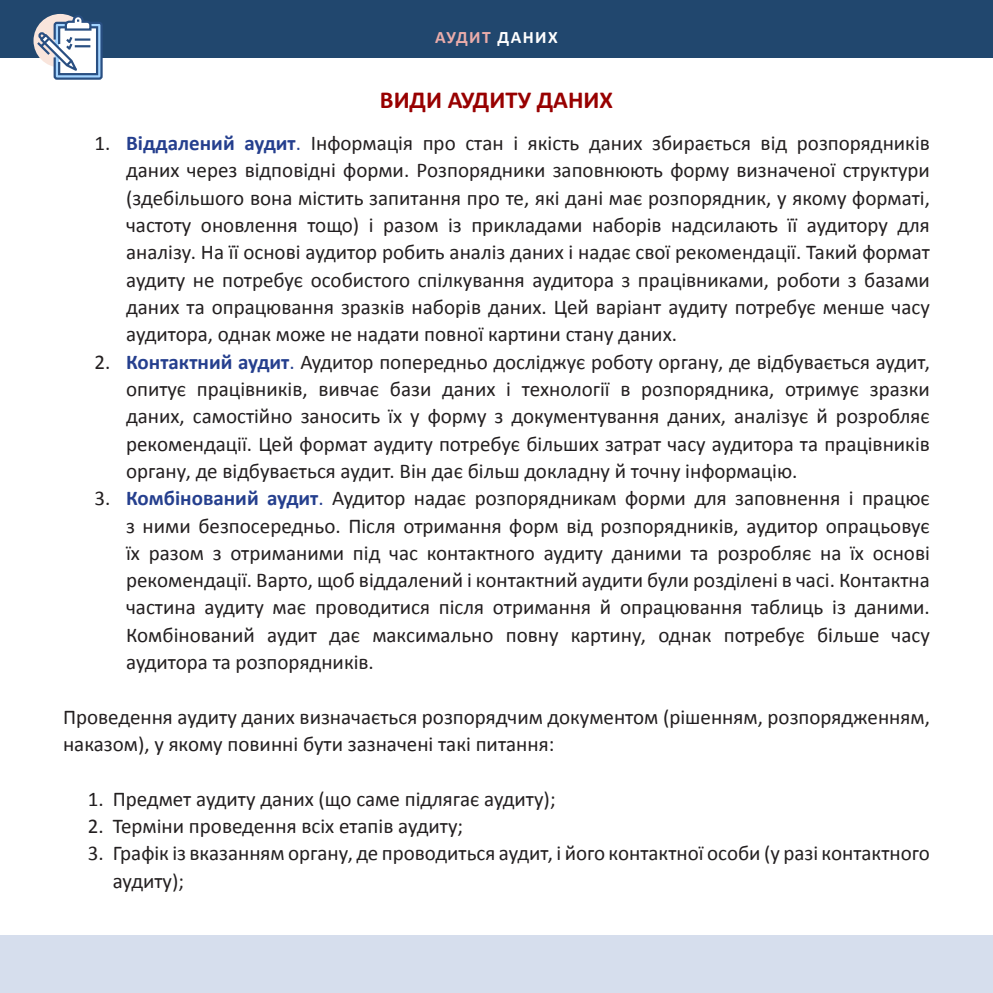
<style>
.page{position:relative;width:993px;height:993px;background:#fff}
.page>*{position:absolute;margin:0;border:0;box-sizing:border-box;transform-origin:0 0}
.Стиль_абзаца_1{font:700 24.5px "Calibri";color:#980000}
.Стиль_абзаца_3{font:21px/27.3px "Calibri";color:#231f20;text-align:justify}
.t1{font:700 17.5px "Calibri";letter-spacing:.08em;color:#eaacaa}
.s1{color:#fff}
.s2{font-weight:700;color:#253f8e}
.s3{color:#253f8e}
</style>
<div class="page">
<div style="left:0;top:935px;width:992px;height:57px;background:#d6deed"></div>
<div style="left:0;top:0;width:992px;height:57px;background:#21476e"></div>
<div style="left:55px;top:23px;width:46px;height:56px;background:#a3d4ff;border-radius:2px"></div>
<div style="left:54px;top:22px;width:49px;height:58px;border:2px solid #294f82;border-radius:2px"></div>
<svg style="left:35px;top:13px;width:64px;height:63px"></svg>
<p class="t1" style="left:435px;top:25px;width:124px">АУДИТ <span class="s1">ДАНИХ</span></p>
<p class="Стиль_абзаца_1" style="left:380px;top:82px;width:234px">ВИДИ АУДИТУ ДАНИХ</p>
<p class="Стиль_абзаца_3" style="left:126px;top:129px;width:805px;text-indent:-32px">1. <span class="s2">Віддалений аудит</span><span class="s3">.</span> Інформація про стан і якість даних збирається від розпорядників даних через відповідні форми. Розпорядники заповнюють форму визначеної структури (здебільшого вона містить запитання про те, які дані має розпорядник, у якому форматі, частоту оновлення тощо) і разом із прикладами наборів надсилають її аудитору для аналізу. На її основі аудитор робить аналіз даних і надає свої рекомендації. Такий формат аудиту не потребує особистого спілкування аудитора з працівниками, роботи з базами даних та опрацювання зразків наборів даних. Цей варіант аудиту потребує менше часу аудитора, однак може не надати повної картини стану даних.</p>
<p class="Стиль_абзаца_3" style="left:126px;top:347px;width:805px;text-indent:-32px">2. <span class="s2">Контактний аудит</span><span class="s3">.</span> Аудитор попередньо досліджує роботу органу, де відбувається аудит, опитує працівників, вивчає бази даних і технології в розпорядника, отримує зразки даних, самостійно заносить їх у форму з документування даних, аналізує й розробляє рекомендації. Цей формат аудиту потребує більших затрат часу аудитора та працівників органу, де відбувається аудит. Він дає більш докладну й точну інформацію.</p>
<p class="Стиль_абзаца_3" style="left:126px;top:484px;width:805px;text-indent:-32px">3. <span class="s2">Комбінований аудит</span><span class="s3">.</span> Аудитор надає розпорядникам форми для заповнення і працює з ними безпосередньо. Після отримання форм від розпорядників, аудитор опрацьовує їх разом з отриманими під час контактного аудиту даними та розробляє на їх основі рекомендації. Варто, щоб віддалений і контактний аудити були розділені в часі. Контактна частина аудиту має проводитися після отримання й опрацювання таблиць із даними.<br>Комбінований аудит дає максимально повну картину, однак потребує більше часу аудитора та розпорядників.</p>
<p class="Стиль_абзаца_3" style="left:63px;top:702px;width:868px">Проведення аудиту даних визначається розпорядчим документом (рішенням, розпорядженням, наказом), у якому повинні бути зазначені такі питання:</p>
<p class="Стиль_абзаца_3" style="left:88px;top:784px;width:469px">1. Предмет аудиту даних (що саме підлягає аудиту);</p>
<p class="Стиль_абзаца_3" style="left:88px;top:811px;width:377px">2. Терміни проведення всіх етапів аудиту;</p>
<p class="Стиль_абзаца_3" style="left:113px;top:838px;width:818px;text-indent:-25px">3. Графік із вказанням органу, де проводиться аудит, і його контактної особи (у разі контактного аудиту);</p>
</div>
